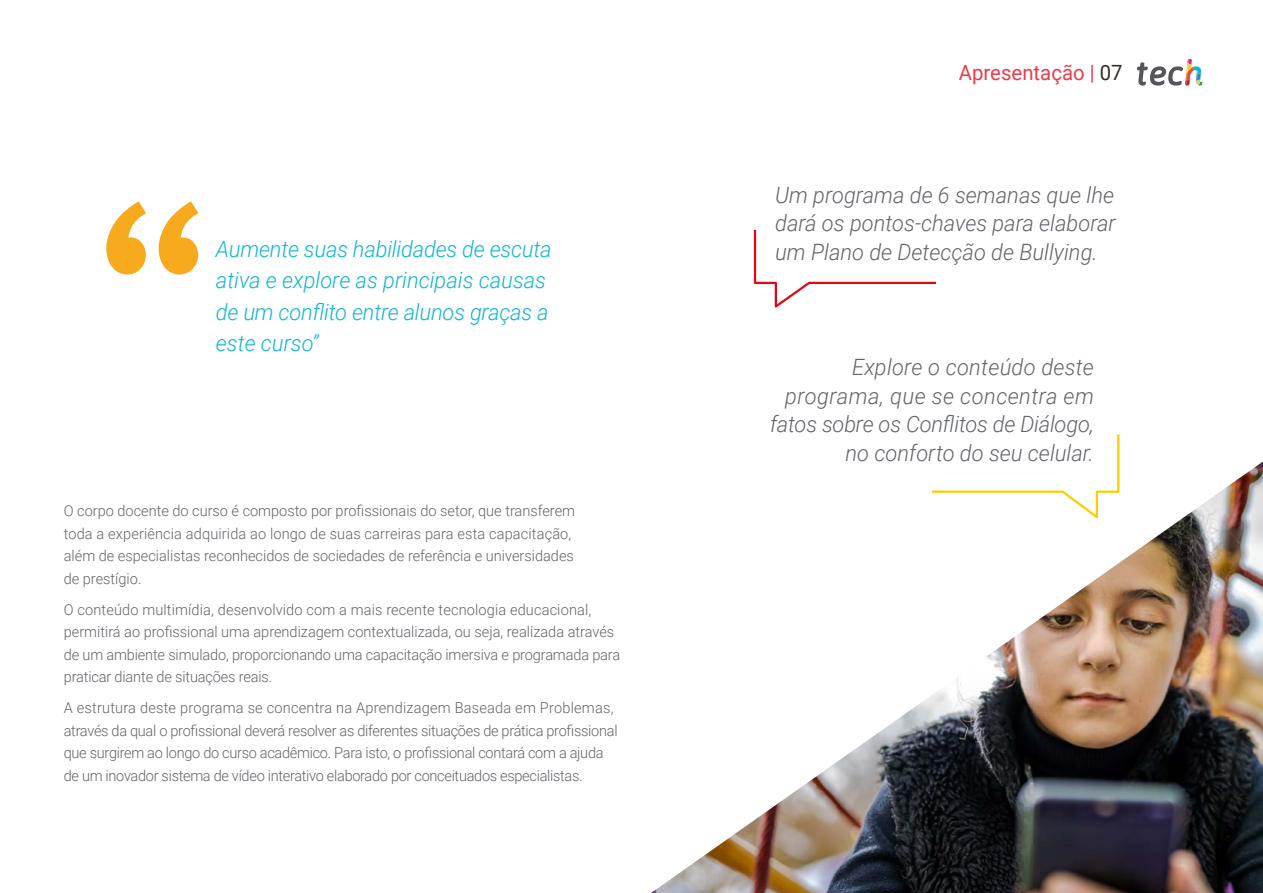
<style>
.page{position:relative;width:1263px;height:893px;background:#fff}
.page>*{position:absolute;margin:0;border:0;box-sizing:border-box;transform-origin:0 0}
.t1{font:italic 300 22.5px/28.5px "Roboto";color:#61646a;text-align:right}
.t2{font:italic 300 22.5px/31.5px "Roboto";letter-spacing:-.01em;color:#0fb6cf}
.t3{font:21px "Roboto";color:#e83d4c}
.t4{font:300 15px/22.5px "Roboto";color:#61646a}
.t5{font:300 15px/22.5px "Roboto";letter-spacing:-.02em;color:#61646a}
.s1{color:#332d20}
</style>
<div class="page">
<svg style="left:106px;top:201px;width:92px;height:74px"></svg>
<img style="left:651px;top:461px;width:612px;height:432px">
<svg style="left:930px;top:434px;width:190px;height:88px"></svg>
<svg style="left:753px;top:229px;width:183px;height:79px"></svg>
<svg style="left:1137px;top:59px;width:65px;height:27px"></svg>
<h1 class="t2" style="left:216px;top:232px;width:337px">Aumente suas habilidades de escuta ativa e explore as principais causas de um conflito entre alunos graças a este curso”</h1>
<p class="t4" style="left:64px;top:499px;width:513px">O corpo docente do curso é composto por profissionais do setor, que transferem toda a experiência adquirida ao longo de suas carreiras para esta capacitação, além de especialistas reconhecidos de sociedades de referência e universidades de prestígio.</p>
<p class="t4" style="left:64px;top:597px;width:558px">O conteúdo multimídia, desenvolvido com a mais recente tecnologia educacional, permitirá ao profissional uma aprendizagem contextualizada, ou seja, realizada através de um ambiente simulado, proporcionando uma capacitação imersiva e programada para praticar diante de situações reais.</p>
<p class="t5" style="left:64px;top:696px;width:555px">A estrutura deste programa se concentra na Aprendizagem Baseada em Problemas, através da qual o profissional deverá resolver as diferentes situações de prática profissional que surgirem ao longo do curso acadêmico. Para isto, o profissional contará com a ajuda de um inovador sistema de vídeo interativo elaborado por conceituados especialistas.</p>
<h2 class="t3" style="left:959px;top:57px;width:165px">Apresentação | <span class="s1">07</span></h2>
<h1 class="t1" style="left:775px;top:179px;width:342px;text-align:justify">Um programa de 6 semanas que lhe dará os pontos-chaves para elaborar um Plano de Detecção de Bullying.</h1>
<h1 class="t1" style="left:770px;top:352px;width:325px">Explore o conteúdo deste programa, que se concentra em fatos sobre os Conflitos de Diálogo, no conforto do seu celular.</h1>
</div>
